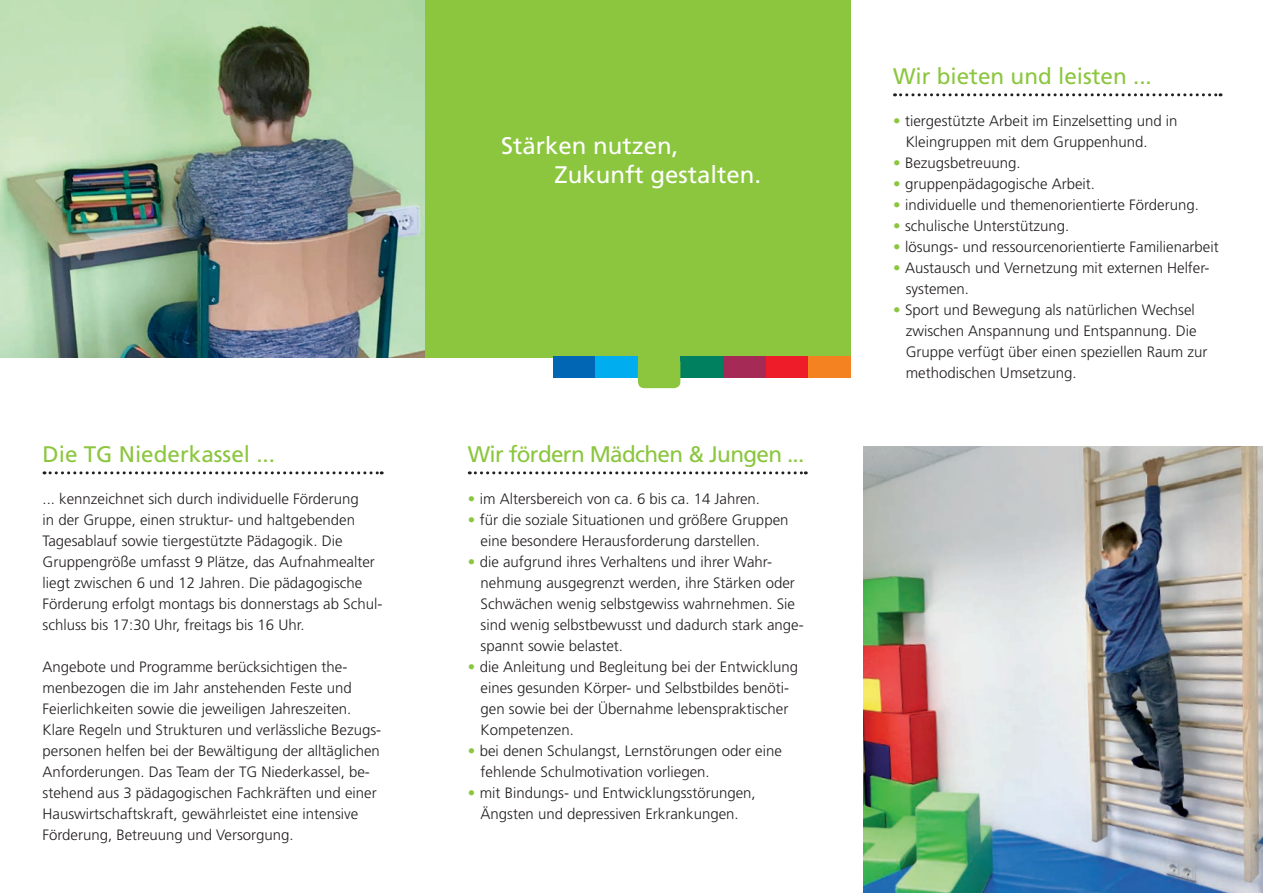
<style>
.page{position:relative;width:1263px;height:893px;background:#fff}
.page>*{position:absolute;margin:0;border:0;box-sizing:border-box;transform-origin:0 0}
.t1{font:24px/28.5px "Frutiger LT Pro";color:#fff}
.t2{font:22.5px "Frutiger LT Pro";color:#8bc63e}
.t3{font:22.5px "Frutiger LT Pro";letter-spacing:-.03em;color:#8bc63e}
.t4{font:300 15px/21px "Frutiger LT Pro";color:#231f20}
.s1{color:#8bc63e}
</style>
<div class="page">
<img style="left:0;top:0;width:425px;height:357px">
<img style="left:863px;top:446px;width:400px;height:447px">
<div style="left:425px;top:0;width:425px;height:357px;background:#8bc63e"></div>
<div style="left:553px;top:356px;width:42px;height:21px;background:#0166b3"></div>
<div style="left:595px;top:356px;width:43px;height:21px;background:#00aeef"></div>
<div style="left:638px;top:356px;width:42px;height:21px;background:#8bc63e"></div>
<div style="left:680px;top:356px;width:43px;height:21px;background:#00805f"></div>
<div style="left:765px;top:356px;width:43px;height:21px;background:#ee1c28"></div>
<div style="left:808px;top:356px;width:42px;height:21px;background:#f58220"></div>
<div style="left:723px;top:356px;width:42px;height:21px;background:#a52a56"></div>
<div style="left:638px;top:356px;width:42px;height:32px;background:#8bc63e;border-radius:6px"></div>
<svg style="left:44px;top:471px;width:338px;height:3px"></svg>
<svg style="left:469px;top:471px;width:337px;height:3px"></svg>
<svg style="left:894px;top:93px;width:327px;height:3px"></svg>
<h1 class="t1" style="left:554px;top:132px;width:208px;text-indent:-53px">Stärken nutzen,<br>Zukunft gestalten.</h1>
<h2 class="t2" style="left:43px;top:441px;width:234px">Die TG Niederkassel ...</h2>
<p class="t4" style="left:43px;top:488px;width:341px">... kennzeichnet sich durch individuelle Förderung<br>in der Gruppe, einen struktur- und haltgebenden Tagesablauf sowie tiergestützte Pädagogik. Die Gruppengröße umfasst 9 Plätze, das Aufnahmealter liegt zwischen 6 und 12 Jahren. Die pädagogische Förderung erfolgt montags bis donnerstags ab Schul&shy;schluss bis 17:30 Uhr, freitags bis 16 Uhr.</p>
<p class="t4" style="left:43px;top:656px;width:340px">Angebote und Programme berücksichtigen the&shy;menbezogen die im Jahr anstehenden Feste und Feierlichkeiten sowie die jeweiligen Jahreszeiten.<br>Klare Regeln und Strukturen und verlässliche Bezugs&shy;personen helfen bei der Bewältigung der alltäglichen Anforderungen. Das Team der TG Niederkassel, be&shy;stehend aus 3 pädagogischen Fachkräften und einer Hauswirtschaftskraft, gewährleistet eine intensive Förderung, Betreuung und Versorgung.</p>
<h2 class="t3" style="left:468px;top:441px;width:338px">Wir fördern Mädchen &amp; Jungen ...</h2>
<p class="t4" style="left:468px;top:488px;width:294px"><span class="s1">•</span> im Altersbereich von ca. 6 bis ca. 14 Jahren.</p>
<p class="t4" style="left:480px;top:509px;width:309px;text-indent:-13px"><span class="s1">•</span> für die soziale Situationen und größere Gruppen eine besondere Herausforderung darstellen.</p>
<p class="t4" style="left:480px;top:551px;width:325px;text-indent:-13px"><span class="s1">•</span> die aufgrund ihres Verhaltens und ihrer Wahr&shy;nehmung ausgegrenzt werden, ihre Stärken oder Schwächen wenig selbstgewiss wahrnehmen. Sie sind wenig selbstbewusst und dadurch stark ange&shy;spannt sowie belastet.</p>
<p class="t4" style="left:480px;top:656px;width:319px;text-indent:-13px"><span class="s1">•</span> die Anleitung und Begleitung bei der Entwicklung eines gesunden Körper- und Selbstbildes benöti&shy;gen sowie bei der Übernahme lebenspraktischer Kompetenzen.</p>
<p class="t4" style="left:480px;top:740px;width:303px;text-indent:-13px"><span class="s1">•</span> bei denen Schulangst, Lernstörungen oder eine fehlende Schulmotivation vorliegen.</p>
<p class="t4" style="left:468px;top:782px;width:289px;text-align:center"><span class="s1">•</span> mit Bindungs- und Entwicklungsstörungen,<br>Ängsten und depressiven Erkrankungen.</p>
<h2 class="t2" style="left:893px;top:63px;width:260px">Wir bieten und leisten ...</h2>
<p class="t4" style="left:906px;top:110px;width:273px;text-indent:-13px"><span class="s1">•</span> tiergestützte Arbeit im Einzelsetting und in<br>Kleingruppen mit dem Gruppenhund.</p>
<p class="t4" style="left:893px;top:152px;width:129px"><span class="s1">•</span> Bezugsbetreuung.</p>
<p class="t4" style="left:893px;top:173px;width:204px"><span class="s1">•</span> gruppenpädagogische Arbeit.</p>
<p class="t4" style="left:893px;top:194px;width:307px"><span class="s1">•</span> individuelle und themenorientierte Förderung.</p>
<p class="t4" style="left:893px;top:215px;width:178px"><span class="s1">•</span> schulische Unterstützung.</p>
<p class="t4" style="left:893px;top:236px;width:327px"><span class="s1">•</span> lösungs- und ressourcenorientierte Familienarbeit</p>
<p class="t4" style="left:906px;top:257px;width:305px;text-indent:-13px"><span class="s1">•</span> Austausch und Vernetzung mit externen Helfer&shy;systemen.</p>
<p class="t4" style="left:906px;top:299px;width:303px;text-indent:-13px"><span class="s1">•</span> Sport und Bewegung als natürlichen Wechsel zwischen Anspannung und Entspannung. Die Gruppe verfügt über einen speziellen Raum zur methodischen Umsetzung.</p>
</div>
